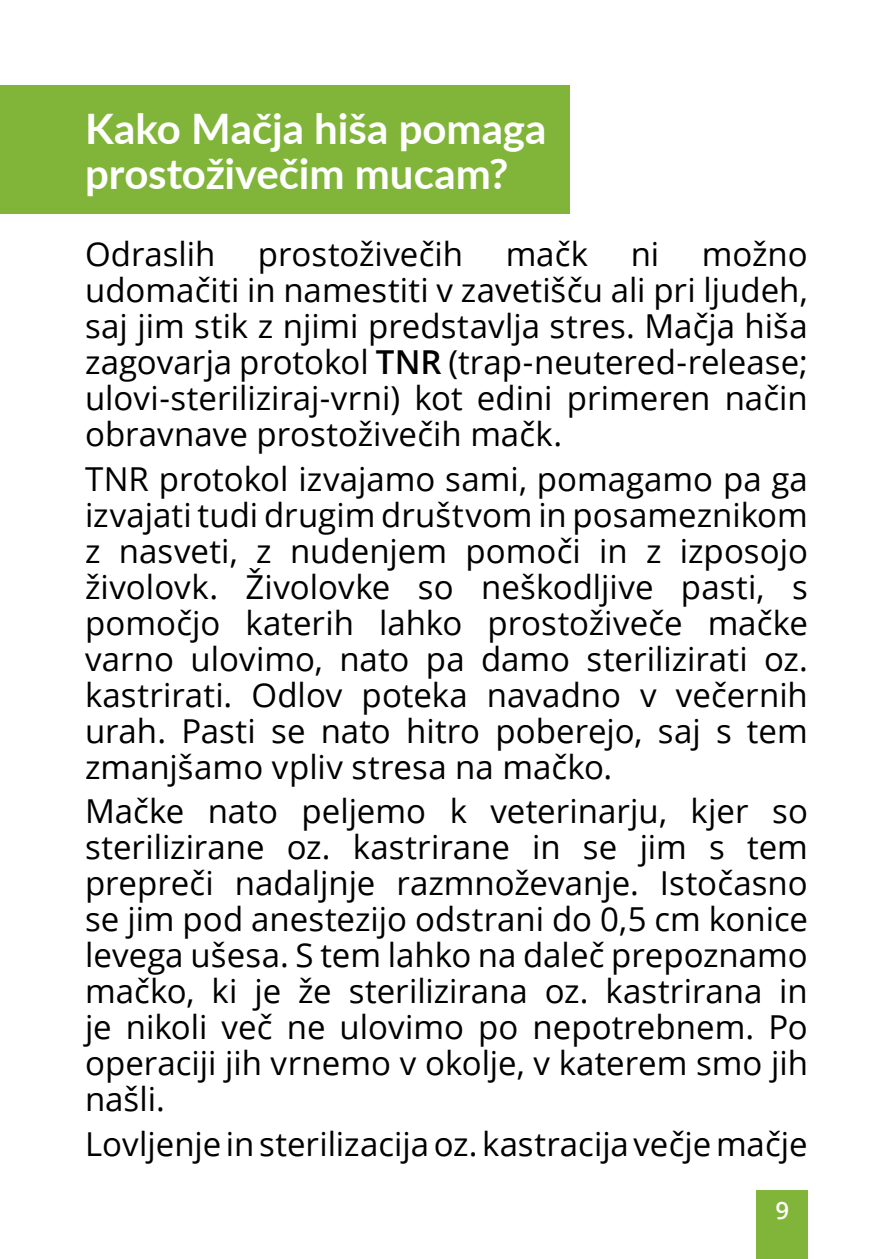
<style>
.page{position:relative;width:893px;height:1259px;background:#fff}
.page>*{position:absolute;margin:0;border:0;box-sizing:border-box;transform-origin:0 0}
.t1{font:700 42px/45px "Lato";color:#fff}
.t2{font:33px/36px "Open Sans";color:#000;text-align:justify}
.t3{font:600 24px "Open Sans";color:#fff}
.s1{font-weight:600}
</style>
<div class="page">
<div style="left:757px;top:1191px;width:51px;height:68px;background:#80b539"></div>
<div style="left:0;top:85px;width:570px;height:128px;background:#80b539"></div>
<p class="t1" style="left:85px;top:104px;width:463px">Kako Mačja hiša pomaga prostoživečim mucam?</p>
<p class="t2" style="left:85px;top:235px;width:724px;text-indent:617px">možno udomačiti in namestiti v zavetišču ali pri ljudeh, saj jim stik z njimi predstavlja stres. Mačja hiša zagovarja protokol <span class="s1">TNR</span> (trap-neutered-release; ulovi-steriliziraj-vrni) kot edini primeren način obravnave prostoživečih mačk.</p>
<p class="t2" style="left:85px;top:460px;width:724px">TNR protokol izvajamo sami, pomagamo pa ga izvajati tudi drugim društvom in posameznikom z nasveti, z nudenjem pomoči in z izposojo živolovk. Živolovke so neškodljive pasti, s pomočjo katerih lahko prostoživeče mačke varno ulovimo, nato pa damo sterilizirati oz. kastrirati. Odlov poteka navadno v večernih urah. Pasti se nato hitro poberejo, saj s tem zmanjšamo vpliv stresa na mačko.</p>
<p class="t2" style="left:85px;top:792px;width:724px">Mačke nato peljemo k veterinarju, kjer so sterilizirane oz. kastrirane in se jim s tem prepreči nadaljnje razmnoževanje. Istočasno se jim pod anestezijo odstrani do 0,5 cm konice levega ušesa. S tem lahko na daleč prepoznamo mačko, ki je že sterilizirana oz. kastrirana in je nikoli več ne ulovimo po nepotrebnem. Po operaciji jih vrnemo v okolje, v katerem smo jih našli.</p>
<p class="t2" style="left:85px;top:1125px;width:724px">Lovljenje in sterilizacija oz. kastracija večje mačje</p>
<p class="t2" style="left:85px;top:235px;width:132px">Odraslih</p>
<p class="t2" style="left:258px;top:235px;width:207px">prostoživečih</p>
<p class="t2" style="left:506px;top:235px;width:84px">mačk</p>
<p class="t2" style="left:631px;top:235px;width:30px">ni</p>
<p class="t3" style="left:776px;top:1194px;width:15px">9</p>
</div>
